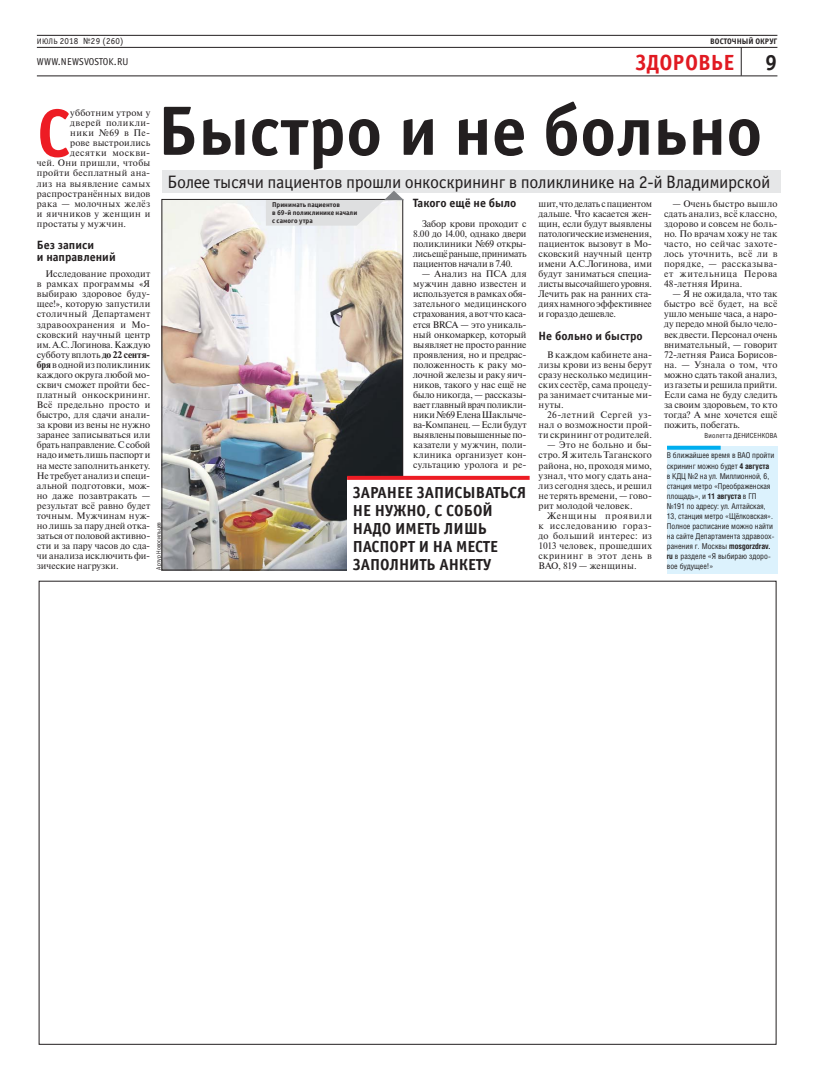
<style>
.page{position:relative;width:820px;height:1078px;background:#fff}
.page>*{position:absolute;margin:0;border:0;box-sizing:border-box;transform-origin:0 0}
.t1{font:700 70px "Officina Sans C";color:#231f20}
.t2{font:700 67.5px "Officina Sans C";color:#ed1c24}
.t3{font:700 22px "Officina Sans C";color:#e11a22}
.t4{font:700 22px "Officina Sans C";color:#231f20}
.t5{font:18px "Officina Sans C";letter-spacing:-.02em;color:#231f20}
.t6{font:700 16px/18px "Officina Sans C";color:#231f20}
.t7{font:700 12px/12px "Officina Sans C";color:#231f20}
.t8{font:10px "Officina Sans C";letter-spacing:.02em;color:#231f20}
.t9{font:9.5px/10.1px "Newton C";letter-spacing:.02em;color:#231f20;text-align:justify}
.t10{font:9.5px "Newton C";letter-spacing:.05em;color:#231f20}
.t11{font:9.5px "Newton C";letter-spacing:.04em;color:#231f20}
.t12{font:9.5px "Newton C";letter-spacing:.045em;color:#231f20}
.t13{font:9px "Officina Sans C";letter-spacing:.02em;color:#231f20}
.t14{font:8px/10.1px "Helios Cond";letter-spacing:-.01em;color:#231f20}
.t15{font:700 8px "Officina Sans C";color:#231f20}
.t16{font:700 7px/8px "Officina Sans C";letter-spacing:.005em;color:#231f20}
.t17{font:7px "Helios Cond";letter-spacing:.02em;color:#231f20}
.t18{font:6px "Helios Cond";letter-spacing:.015em;color:#231f20}
.s1{font-size:8px}
.s2{font-weight:700}
</style>
<div class="page">
<hr style="left:37px;top:35px;width:740px;height:1px;background:#231f20">
<hr style="left:37px;top:47px;width:740px;height:1px;background:#231f20">
<hr style="left:37px;top:76px;width:740px;height:1px;background:#231f20">
<svg style="left:740px;top:47px;width:1px;height:29px"></svg>
<div style="left:666px;top:445px;width:111px;height:128px;background:#dcf2fd"></div>
<svg style="left:666px;top:445px;width:54px;height:4px"></svg>
<img style="left:164px;top:201px;width:237px;height:367px">
<div style="left:162px;top:199px;width:241px;height:371px;border:1px solid #231f20"></div>
<div style="left:162px;top:170px;width:618px;height:22px;background:#e6e7e8"></div>
<div style="left:347px;top:477px;width:182px;height:97px;background:#fff"></div>
<svg style="left:347px;top:475px;width:182px;height:4px"></svg>
<svg style="left:266px;top:191px;width:138px;height:34px"></svg>
<p class="t13" style="left:37px;top:38px;width:88px"><span class="s1">ИЮЛЬ</span> 2018 №29 (260)</p>
<p class="t8" style="left:37px;top:58px;width:93px">WWW.NEWSVOSTOK.RU</p>
<p class="t15" style="left:710px;top:37px;width:69px">ВОСТОЧНЫЙ ОКРУГ</p>
<h3 class="t3" style="left:635px;top:49px;width:100px">ЗДОРОВЬЕ</h3>
<h3 class="t4" style="left:764px;top:49px;width:14px">9</h3>
<h1 class="t1" style="left:158px;top:90px;width:606px">Быстро и не больно</h1>
<h3 class="t5" style="left:167px;top:176px;width:604px">Более тысячи пациентов прошли онкоскрининг в поликлинике на 2-й Владимирской</h3>
<h2 class="t2" style="left:37px;top:93px;width:35px">С</h2>
<p class="t9" style="left:70px;top:108px;width:81px">убботним утром у</p>
<p class="t12" style="left:70px;top:117px;width:81px">дверей поликли-</p>
<p class="t9" style="left:70px;top:128px;width:81px">ники №69 в Пе-</p>
<p class="t9" style="left:70px;top:138px;width:81px">рове выстроились</p>
<p class="t10" style="left:70px;top:147px;width:81px">десятки москви-</p>
<p class="t9" style="left:37px;top:158px;width:115px">чей. Они пришли, чтобы</p>
<p class="t9" style="left:37px;top:168px;width:115px">пройти бесплатный ана-</p>
<p class="t11" style="left:37px;top:178px;width:115px">лиз на выявление самых</p>
<p class="t9" style="left:37px;top:188px;width:115px">распространённых видов</p>
<p class="t9" style="left:37px;top:198px;width:115px">рака — молочных желёз</p>
<p class="t10" style="left:37px;top:208px;width:115px">и яичников у женщин и</p>
<p class="t9" style="left:37px;top:218px;width:91px">простаты у мужчин.</p>
<p class="t7" style="left:37px;top:239px;width:80px">Без записи<br>и направлений</p>
<p class="t9" style="left:37px;top:269px;width:115px;text-indent:9px">Исследование проходит в рамках программы «Я выбираю здоровое буду&shy;щее!», которую запустили столичный Департамент здравоохранения и Мо&shy;сковский научный центр им. А.С. Логинова. Каждую субботу вплоть <span class="s2">до 22 сентя&shy;бря</span> в одной из поликлиник каждого округа любой мо&shy;сквич сможет пройти бес&shy;платный онкоскрининг.<br>Всё предельно просто и быстро, для сдачи анали&shy;за крови из вены не нужно заранее записываться или брать направление. С собой надо иметь лишь паспорт и на месте заполнить анкету.<br>Не требует анализ и специ&shy;альной подготовки, мож&shy;но даже позавтракать — результат всё равно будет точным. Мужчинам нуж&shy;но лишь за пару дней отка&shy;заться от половой активно&shy;сти и за пару часов до сда&shy;чи анализа исключить фи&shy;зические нагрузки.</p>
<p class="t7" style="left:413px;top:197px;width:105px">Такого ещё не было</p>
<p class="t9" style="left:413px;top:218px;width:115px;text-indent:9px">Забор крови проходит с 8.00 до 14.00, однако двери поликлиники №69 откры&shy;лись ещё раньше, принимать пациентов начали в 7.40.</p>
<p class="t9" style="left:413px;top:269px;width:115px;text-indent:9px">— Анализ на ПСА для мужчин давно известен и используется в рамках обя&shy;зательного медицинского страхования, а вот что каса&shy;ется BRCA — это уникаль&shy;ный онкомаркер, который выявляет не просто ранние проявления, но и предрас&shy;положенность к раку мо&shy;лочной железы и раку яич&shy;ников, такого у нас ещё не было никогда, — рассказы&shy;вает главный врач поликли&shy;ники №69 Елена Шаклыче&shy;ва-Компанец. — Если будут выявлены повышенные по&shy;казатели у мужчин, поли&shy;клиника организует кон&shy;сультацию уролога и ре-</p>
<p class="t9" style="left:663px;top:198px;width:115px;text-indent:9px">— Очень быстро вышло сдать анализ, всё классно, здорово и совсем не боль&shy;но. По врачам хожу не так часто, но сейчас захоте&shy;лось уточнить, всё ли в порядке, — рассказыва&shy;ет жительница Перова 48-летняя Ирина.</p>
<p class="t9" style="left:663px;top:289px;width:115px;text-indent:9px">— Я не ожидала, что так быстро всё будет, на всё ушло меньше часа, а наро&shy;ду передо мной было чело&shy;век двести. Персонал очень внимательный, — говорит 72-летняя Раиса Борисов&shy;на. — Узнала о том, что можно сдать такой анализ, из газеты и решила прийти.<br>Если сама не буду следить за своим здоровьем, то кто тогда? А мне хочется ещё пожить, побегать.</p>
<p class="t17" style="left:704px;top:433px;width:74px">Виолетта ДЕНИСЕНКОВА</p>
<p class="t14" style="left:666px;top:451px;width:109px">В ближайшее время в ВАО пройти скрининг можно будет <span class="s2">4 августа </span>в КДЦ №2 на ул. Миллионной, 6, станция метро «Преображенская площадь», и <span class="s2">11 августа</span> в ГП №191 по адресу: ул. Алтайская,<br>13, станция метро «Щёлковская».<br>Полное расписание можно найти на сайте Департамента здравоох&shy;ранения г. Москвы <span class="s2">mosgorzdrav. ru</span> в разделе «Я выбираю здоро&shy;вое будущее!»</p>
<p class="t16" style="left:272px;top:200px;width:86px">Принимать пациентов<br>в 69-й поликлинике начали с самого утра</p>
<p class="t9" style="left:538px;top:198px;width:115px">шит, что делать с пациентом дальше. Что касается жен&shy;щин, если будут выявлены патологические изменения, пациенток вызовут в Мо&shy;сковский научный центр имени А.С.Логинова, ими будут заниматься специа&shy;листы высочайшего уровня.<br>Лечить рак на ранних ста&shy;диях намного эффективнее и гораздо дешевле.</p>
<p class="t7" style="left:538px;top:329px;width:106px">Не больно и быстро</p>
<p class="t9" style="left:538px;top:349px;width:115px;text-indent:9px">В каждом кабинете ана&shy;лизы крови из вены берут сразу несколько медицин&shy;ских сестёр, сама процеду&shy;ра занимает считаные ми&shy;нуты.</p>
<p class="t9" style="left:538px;top:409px;width:115px;text-indent:9px">26-летний Сергей уз&shy;нал о возможности прой&shy;ти скрининг от родителей.</p>
<p class="t9" style="left:538px;top:440px;width:115px;text-indent:9px">— Это не больно и бы&shy;стро. Я житель Таганского района, но, проходя мимо, узнал, что могу сдать ана&shy;лиз сегодня здесь, и решил не терять времени, — гово&shy;рит молодой человек.</p>
<p class="t9" style="left:538px;top:510px;width:115px;text-indent:9px">Женщины проявили к исследованию гораз&shy;до больший интерес: из 1013 человек, прошедших скрининг в этот день в ВАО, 819 — женщины.</p>
<h3 class="t6" style="left:352px;top:483px;width:175px">ЗАРАНЕЕ ЗАПИСЫВАТЬСЯ<br>НЕ НУЖНО, С СОБОЙ<br>НАДО ИМЕТЬ ЛИШЬ<br>ПАСПОРТ И НА МЕСТЕ</h3>
<p class="t18" style="left:156px;top:569px;width:49px;rotate:-90deg">Артур Новосильцев</p>
<h3 class="t6" style="left:352px;top:555px;width:140px">ЗАПОЛНИТЬ АНКЕТУ</h3>
</div>
